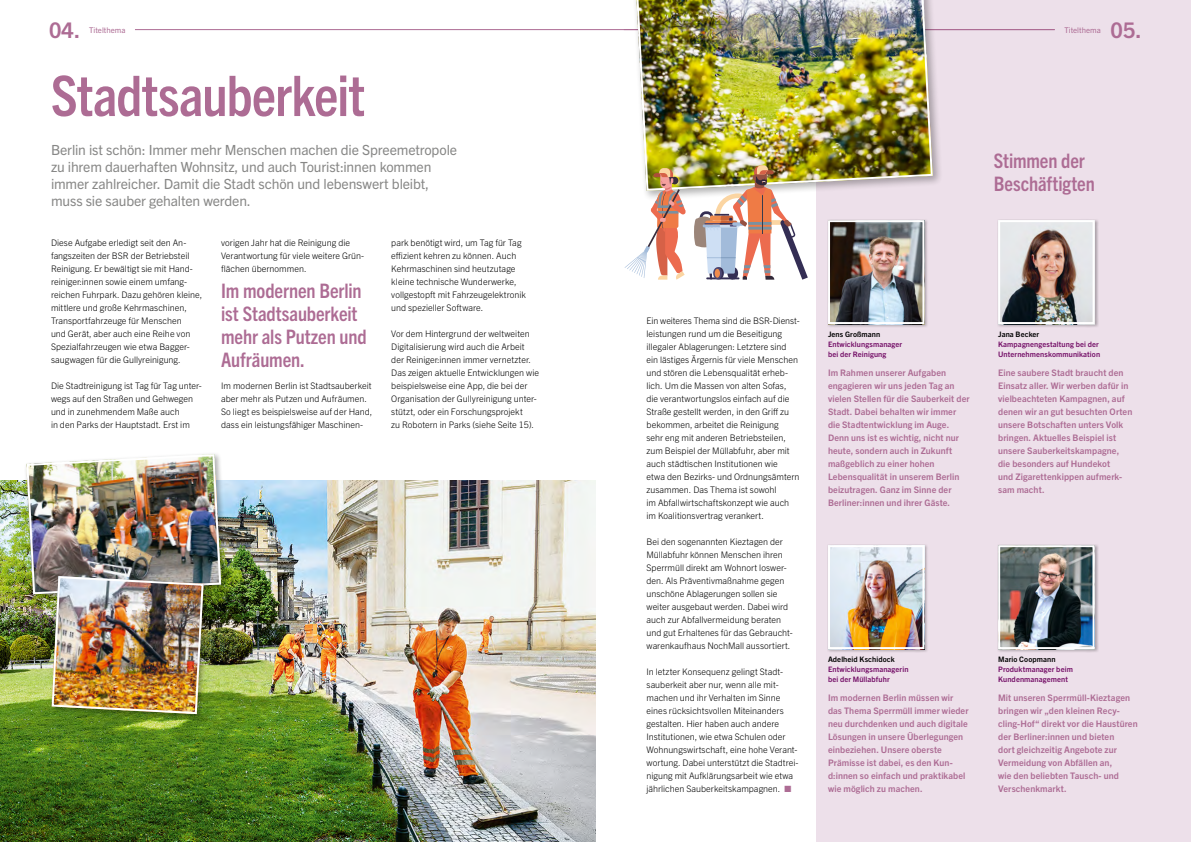
<style>
.page{position:relative;width:1191px;height:842px;background:#fff}
.page>*{position:absolute;margin:0;border:0;box-sizing:border-box;transform-origin:0 0}
.t1{font:700 condensed 56px "Trade Gothic Next LT Pro";letter-spacing:-.015em;color:#ad6c94}
.t2{font:700 21.6px "Trade Gothic Next LT Pro";color:#ad6c94}
.t3{font:700 condensed 20px/23px "Trade Gothic Next LT Pro";letter-spacing:-.005em;color:#ad6c94}
.t4{font:14px/17px "Trade Gothic Next LT Pro";letter-spacing:-.01em;color:#878786}
.t5{font:300 9px/13px "Trade Gothic Next LT Pro";color:#000}
.t6{font:700 9px/13px "Trade Gothic Next LT Pro";letter-spacing:.01em;color:#ad6c94}
.t7{font:7.8px "Trade Gothic Next LT Pro";color:#ad6c94}
.t8{font:700 7.5px/10px "Trade Gothic Next LT Pro";letter-spacing:.015em;color:#751068}
.t9{font:700 7.5px "Trade Gothic Next LT Pro";letter-spacing:.015em;color:#000}
.s1{color:#ad6c94}
</style>
<div class="page">
<img style="left:0;top:480px;width:595px;height:362px">
<div style="left:816px;top:0;width:375px;height:842px;background:#ede0ea"></div>
<hr style="left:135px;top:29px;width:919px;height:1px;background:#ad6c94">
<div style="left:997px;top:544px;width:101px;height:109px;background:#000;opacity:.3"></div>
<img style="left:1001px;top:548px;width:90px;height:98px">
<div style="left:998px;top:545px;width:96px;height:104px;border:2px solid #fff"></div>
<div style="left:827px;top:219px;width:101px;height:109px;background:#000;opacity:.3"></div>
<img style="left:831px;top:223px;width:90px;height:98px">
<div style="left:828px;top:220px;width:96px;height:104px;border:2px solid #fff"></div>
<div style="left:827px;top:544px;width:101px;height:109px;background:#000;opacity:.3"></div>
<img style="left:831px;top:548px;width:90px;height:98px">
<div style="left:828px;top:545px;width:96px;height:104px;border:2px solid #fff"></div>
<div style="left:24px;top:452px;width:203px;height:149px;background:#000;opacity:.3"></div>
<img style="left:25px;top:453px;width:197px;height:142px">
<div style="left:49px;top:574px;width:161px;height:147px;background:#000;opacity:.3"></div>
<img style="left:52px;top:576px;width:152px;height:138px">
<div style="left:52px;top:576px;width:151px;height:138px;border:2px solid #fff;border-radius:7px"></div>
<div style="left:632px;top:0;width:310px;height:201px;background:#000;opacity:.3"></div>
<img style="left:635px;top:0;width:299px;height:192px">
<div style="left:997px;top:219px;width:101px;height:109px;background:#000;opacity:.3"></div>
<img style="left:1001px;top:223px;width:90px;height:98px">
<div style="left:998px;top:220px;width:96px;height:104px;border:2px solid #fff"></div>
<img style="left:624px;top:167px;width:62px;height:113px">
<img style="left:694px;top:164px;width:114px;height:116px">
<h2 class="t2" style="left:49px;top:15px;width:32px">04.</h2>
<p class="t7" style="left:89px;top:24px;width:38px">Titelthema</p>
<h2 class="t2" style="left:1110px;top:15px;width:32px">05.</h2>
<p class="t7" style="left:1064px;top:24px;width:38px">Titelthema</p>
<h1 class="t1" style="left:51px;top:57px;width:315px">Stadtsauberkeit</h1>
<h3 class="t4" style="left:51px;top:141px;width:407px">Berlin ist schön: Immer mehr Menschen machen die Spreemetropole zu ihrem dauerhaften Wohnsitz, und auch Tourist:innen kommen immer zahlreicher. Damit die Stadt schön und lebenswert bleibt, muss sie sauber gehalten werden.</h3>
<p class="t5" style="left:51px;top:236px;width:153px">Diese Aufgabe erledigt seit den An&shy;fangszeiten der BSR der Betriebsteil Reinigung. Er bewältigt sie mit Hand&shy;reiniger:innen sowie einem umfang&shy;reichen Fuhrpark. Dazu gehören kleine, mittlere und große Kehrmaschinen, Transportfahrzeuge für Menschen<br>und Gerät, aber auch eine Reihe von Spezialfahrzeugen wie etwa Bagger&shy;saugwagen für die Gullyreinigung.</p>
<p class="t5" style="left:51px;top:379px;width:152px">Die Stadtreinigung ist Tag für Tag unter&shy;wegs auf den Straßen und Gehwegen und in zunehmendem Maße auch<br>in den Parks der Hauptstadt. Erst im</p>
<p class="t5" style="left:221px;top:236px;width:144px">vorigen Jahr hat die Reinigung die<br>Verantwortung für viele weitere Grün&shy;flächen übernommen.</p>
<h3 class="t3" style="left:221px;top:278px;width:147px">Im modernen Berlin ist Stadtsauberkeit mehr als Putzen und<br>Aufräumen.</h3>
<p class="t5" style="left:221px;top:379px;width:153px">Im modernen Berlin ist Stadtsauberkeit aber mehr als Putzen und Aufräumen.<br>So liegt es beispielsweise auf der Hand, dass ein leistungsfähiger Maschinen-</p>
<p class="t5" style="left:391px;top:236px;width:136px">park benötigt wird, um Tag für Tag effizient kehren zu können. Auch<br>Kehrmaschinen sind heutzutage kleine technische Wunderwerke, vollgestopft mit Fahrzeugelektronik und spezieller Software.</p>
<p class="t5" style="left:391px;top:327px;width:149px">Vor dem Hintergrund der weltweiten Digitalisierung wird auch die Arbeit der Reiniger:innen immer vernetzter.<br>Das zeigen aktuelle Entwicklungen wie beispielsweise eine App, die bei der Organisation der Gullyreinigung unter&shy;stützt, oder ein Forschungsprojekt<br>zu Robotern in Parks (siehe Seite 15).</p>
<h3 class="t3" style="left:994px;top:148px;width:102px">Stimmen der<br>Beschäftigten</h3>
<p class="t5" style="left:646px;top:314px;width:155px">Ein weiteres Thema sind die BSR-Dienst&shy;leistungen rund um die Beseitigung illegaler Ablagerungen: Letztere sind ein lästiges Ärgernis für viele Menschen und stören die Lebensqualität erheb&shy;lich. Um die Massen von alten Sofas, die verantwortungslos einfach auf die Straße gestellt werden, in den Griff zu bekommen, arbeitet die Reinigung<br>sehr eng mit anderen Betriebsteilen, zum Beispiel der Müllabfuhr, aber mit auch städtischen Institutionen wie<br>etwa den Bezirks- und Ordnungsämtern zusammen. Das Thema ist sowohl<br>im Abfallwirtschaftskonzept wie auch im Koalitionsvertrag verankert.</p>
<p class="t5" style="left:646px;top:535px;width:148px">Bei den sogenannten Kieztagen der Müllabfuhr können Menschen ihren Sperrmüll direkt am Wohnort loswer&shy;den. Als Präventivmaßnahme gegen unschöne Ablagerungen sollen sie weiter ausgebaut werden. Dabei wird auch zur Abfallvermeidung beraten und gut Erhaltenes für das Gebraucht&shy;warenkaufhaus NochMall aussortiert.</p>
<p class="t5" style="left:646px;top:665px;width:153px">In letzter Konsequenz gelingt Stadt&shy;sauberkeit aber nur, wenn alle mit&shy;machen und ihr Verhalten im Sinne eines rücksichtsvollen Miteinanders gestalten. Hier haben auch andere Institutionen, wie etwa Schulen oder Wohnungswirtschaft, eine hohe Verant&shy;wortung. Dabei unterstützt die Stadtrei&shy;nigung mit Aufklärungsarbeit wie etwa jährlichen Sauberkeitskampagnen. <span class="s1">■</span></p>
<p class="t9" style="left:828px;top:329px;width:54px">Jens Großmann</p>
<p class="t8" style="left:828px;top:339px;width:76px">Entwicklungsmanager bei der Reinigung</p>
<p class="t9" style="left:998px;top:329px;width:43px">Jana Becker</p>
<p class="t8" style="left:998px;top:339px;width:104px">Kampagnengestaltung bei der<br>Unternehmenskommunikation</p>
<p class="t6" style="left:828px;top:366px;width:143px">Im Rahmen unserer Aufgaben engagieren wir uns jeden Tag an vielen Stellen für die Sauberkeit der<br>Stadt. Dabei behalten wir immer die Stadtentwicklung im Auge.<br>Denn uns ist es wichtig, nicht nur heute, sondern auch in Zukunft maßgeblich zu einer hohen<br>Lebensqualität in unserem Berlin beizutragen. Ganz im Sinne der<br>Berliner:innen und ihrer Gäste.</p>
<p class="t6" style="left:998px;top:366px;width:136px">Eine saubere Stadt braucht den<br>Einsatz aller. Wir werben dafür in vielbeachteten Kampagnen, auf denen wir an gut besuchten Orten unsere Botschaften unters Volk bringen. Aktuelles Beispiel ist unsere Sauberkeitskampagne, die besonders auf Hundekot<br>und Zigarettenkippen aufmerk&shy;sam macht.</p>
<p class="t9" style="left:828px;top:654px;width:68px">Adelheid Kschidock</p>
<p class="t8" style="left:828px;top:664px;width:82px">Entwicklungsmanagerin bei der Müllabfuhr</p>
<p class="t6" style="left:828px;top:691px;width:142px">Im modernen Berlin müssen wir das Thema Sperrmüll immer wieder neu durchdenken und auch digitale<br>Lösungen in unsere Überlegungen einbeziehen. Unsere oberste<br>Prämisse ist dabei, es den Kun&shy;d:innen so einfach und praktikabel wie möglich zu machen.</p>
<p class="t9" style="left:998px;top:654px;width:59px">Mario Coopmann</p>
<p class="t8" style="left:998px;top:664px;width:76px">Produktmanager beim<br>Kundenmanagement</p>
<p class="t6" style="left:998px;top:691px;width:141px">Mit unseren Sperrmüll-Kieztagen bringen wir „den kleinen Recy&shy;cling-Hof“ direkt vor die Haustüren der Berliner:innen und bieten<br>dort gleichzeitig Angebote zur<br>Vermeidung von Abfällen an,<br>wie den beliebten Tausch- und<br>Verschenkmarkt.</p>
</div>
